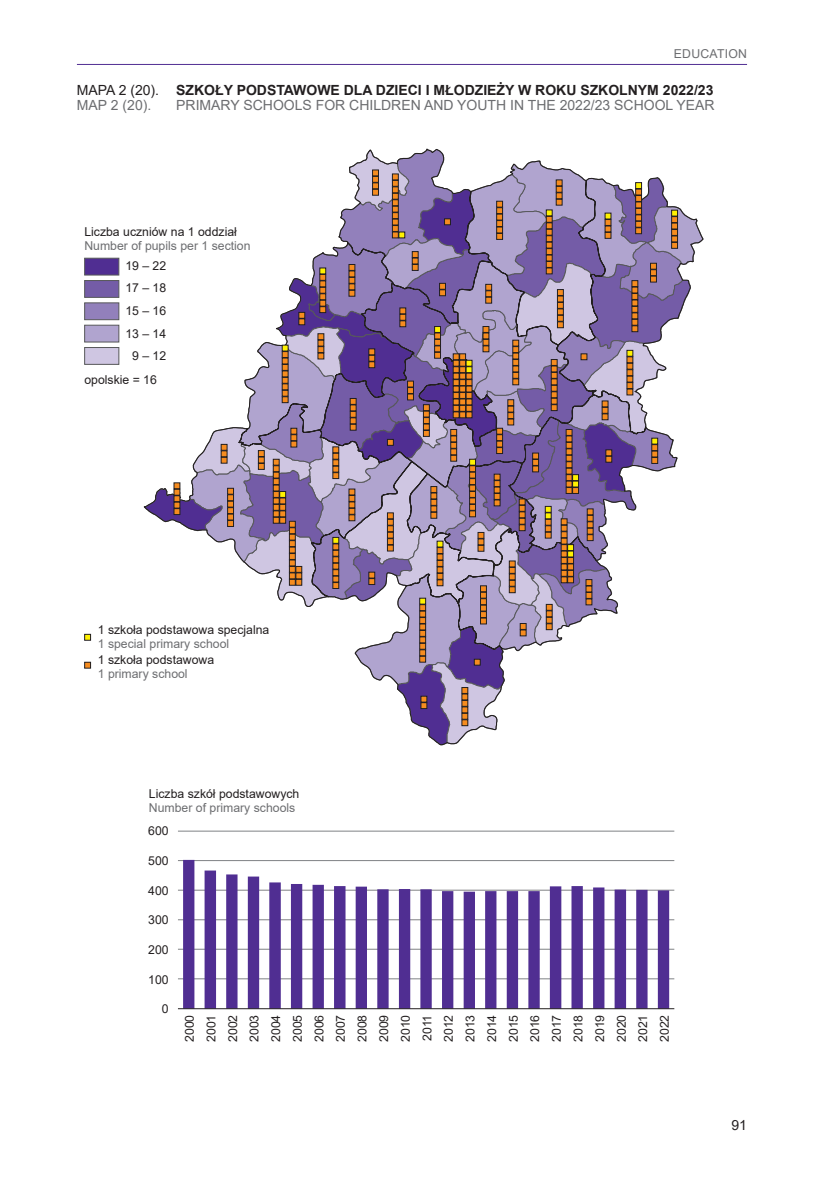
<style>
.page{position:relative;width:824px;height:1181px;background:#fff}
.page>*{position:absolute;margin:0;border:0;box-sizing:border-box;transform-origin:0 0}
.Tytuł_wykresu_mapy_p{font:700 14px "Arial";color:#231f20}
.Tytuł_wykresu_mapy_a{font:14px "Arial";color:#6c6d70}
.t1{font:14px "Arial";color:#231f20}
.legenda_pl{font:12.25px "Arial";color:#231f20}
.legenda_ang{font:12.25px "Arial";color:#6c6d70}
.legenda_pl_-_do_praw{font:12.25px "Arial";color:#231f20}
.tytuł_mały_pl{font:12.25px "Arial";color:#231f20}
.tytuł_mały_ang{font:12.25px "Arial";color:#6c6d70}
.s1{font-weight:400}
</style>
<div class="page">
<hr style="left:77px;top:64px;width:670px;height:1px;background:#502e92">
<div style="left:84px;top:258px;width:35px;height:17px;background:#502e92;border:1px solid #57585a"></div>
<div style="left:84px;top:280px;width:35px;height:18px;background:#745ca7;border:1px solid #57585a"></div>
<div style="left:84px;top:303px;width:35px;height:17px;background:#9280bb;border:1px solid #57585a"></div>
<div style="left:84px;top:325px;width:35px;height:17px;background:#b0a4cf;border:1px solid #57585a"></div>
<div style="left:84px;top:347px;width:35px;height:18px;background:#cfc6e2;border:1px solid #57585a"></div>
<div style="left:84px;top:634px;width:7px;height:6px;border:1px solid #231f20"></div>
<div style="left:84px;top:662px;width:7px;height:6px;border:1px solid #231f20"></div>
<svg style="left:143px;top:149px;width:560px;height:596px"></svg>
<div style="left:298px;top:318px;width:7px;height:7px;border:1px solid #231f20"></div>
<hr style="left:178px;top:978px;width:496px;height:1px;background:#808285">
<hr style="left:178px;top:949px;width:496px;height:1px;background:#808285">
<hr style="left:178px;top:919px;width:496px;height:1px;background:#808285">
<hr style="left:178px;top:890px;width:496px;height:1px;background:#808285">
<hr style="left:178px;top:860px;width:496px;height:1px;background:#808285">
<hr style="left:178px;top:831px;width:496px;height:1px;background:#808285">
<svg style="left:183px;top:860px;width:486px;height:148px"></svg>
<hr style="left:178px;top:1008px;width:496px;height:1px;background:#231f20">
<p class="legenda_ang" style="left:674px;top:45px;width:75px">EDUCATION</p>
<p class="Tytuł_wykresu_mapy_p" style="left:77px;top:80px;width:638px"><span class="s1">MAPA 2 (20).</span> SZKOŁY PODSTAWOWE DLA DZIECI I MŁODZIEŻY W ROKU SZKOLNYM 2022/23</p>
<p class="Tytuł_wykresu_mapy_a" style="left:77px;top:96px;width:76px">MAP 2 (20).</p>
<p class="Tytuł_wykresu_mapy_a" style="left:176px;top:96px;width:540px">PRIMARY SCHOOLS FOR CHILDREN AND YOUTH IN THE 2022/23 SCHOOL YEAR</p>
<p class="legenda_pl" style="left:84px;top:223px;width:154px">Liczba uczniów na 1 oddział</p>
<p class="legenda_ang" style="left:84px;top:237px;width:168px">Number of pupils per 1 section</p>
<p class="legenda_pl_-_do_praw" style="left:125px;top:257px;width:42px">19 – 22</p>
<p class="legenda_pl_-_do_praw" style="left:125px;top:280px;width:42px">17 – 18</p>
<p class="legenda_pl_-_do_praw" style="left:125px;top:302px;width:42px">15 – 16</p>
<p class="legenda_pl_-_do_praw" style="left:125px;top:325px;width:42px">13 – 14</p>
<p class="legenda_pl_-_do_praw" style="left:132px;top:347px;width:36px">9 – 12</p>
<p class="legenda_pl" style="left:84px;top:371px;width:74px">opolskie = 16</p>
<p class="legenda_pl" style="left:98px;top:621px;width:173px">1 szkoła podstawowa specjalna</p>
<p class="legenda_ang" style="left:98px;top:635px;width:133px">1 special primary school</p>
<p class="legenda_pl" style="left:98px;top:651px;width:118px">1 szkoła podstawowa</p>
<p class="legenda_ang" style="left:98px;top:665px;width:91px">1 primary school</p>
<p class="tytuł_mały_pl" style="left:149px;top:785px;width:152px">Liczba szkół podstawowych</p>
<p class="tytuł_mały_ang" style="left:149px;top:799px;width:148px">Number of primary schools</p>
<p class="legenda_pl" style="left:148px;top:822px;width:22px">600</p>
<p class="legenda_pl" style="left:148px;top:852px;width:22px">500</p>
<p class="legenda_pl" style="left:148px;top:882px;width:22px">400</p>
<p class="legenda_pl" style="left:148px;top:911px;width:22px">300</p>
<p class="legenda_pl" style="left:148px;top:941px;width:22px">200</p>
<p class="legenda_pl" style="left:148px;top:971px;width:22px">100</p>
<p class="legenda_pl" style="left:162px;top:1000px;width:8px">0</p>
<p class="legenda_pl" style="left:181px;top:1042px;width:29px;rotate:-90deg">2000</p>
<p class="legenda_pl" style="left:203px;top:1042px;width:29px;rotate:-90deg">2001</p>
<p class="legenda_pl" style="left:224px;top:1042px;width:29px;rotate:-90deg">2002</p>
<p class="legenda_pl" style="left:246px;top:1042px;width:29px;rotate:-90deg">2003</p>
<p class="legenda_pl" style="left:267px;top:1042px;width:29px;rotate:-90deg">2004</p>
<p class="legenda_pl" style="left:289px;top:1042px;width:29px;rotate:-90deg">2005</p>
<p class="legenda_pl" style="left:310px;top:1042px;width:29px;rotate:-90deg">2006</p>
<p class="legenda_pl" style="left:332px;top:1042px;width:29px;rotate:-90deg">2007</p>
<p class="legenda_pl" style="left:354px;top:1042px;width:29px;rotate:-90deg">2008</p>
<p class="legenda_pl" style="left:375px;top:1042px;width:29px;rotate:-90deg">2009</p>
<p class="legenda_pl" style="left:397px;top:1042px;width:29px;rotate:-90deg">2010</p>
<p class="legenda_pl" style="left:418px;top:1041px;width:28px;rotate:-90deg">2011</p>
<p class="legenda_pl" style="left:440px;top:1042px;width:29px;rotate:-90deg">2012</p>
<p class="legenda_pl" style="left:461px;top:1042px;width:29px;rotate:-90deg">2013</p>
<p class="legenda_pl" style="left:483px;top:1042px;width:29px;rotate:-90deg">2014</p>
<p class="legenda_pl" style="left:505px;top:1042px;width:29px;rotate:-90deg">2015</p>
<p class="legenda_pl" style="left:526px;top:1042px;width:29px;rotate:-90deg">2016</p>
<p class="legenda_pl" style="left:548px;top:1042px;width:29px;rotate:-90deg">2017</p>
<p class="legenda_pl" style="left:569px;top:1042px;width:29px;rotate:-90deg">2018</p>
<p class="legenda_pl" style="left:591px;top:1042px;width:29px;rotate:-90deg">2019</p>
<p class="legenda_pl" style="left:613px;top:1042px;width:29px;rotate:-90deg">2020</p>
<p class="legenda_pl" style="left:634px;top:1042px;width:29px;rotate:-90deg">2021</p>
<p class="legenda_pl" style="left:656px;top:1042px;width:29px;rotate:-90deg">2022</p>
<p class="t1" style="left:731px;top:1115px;width:17px">91</p>
</div>
